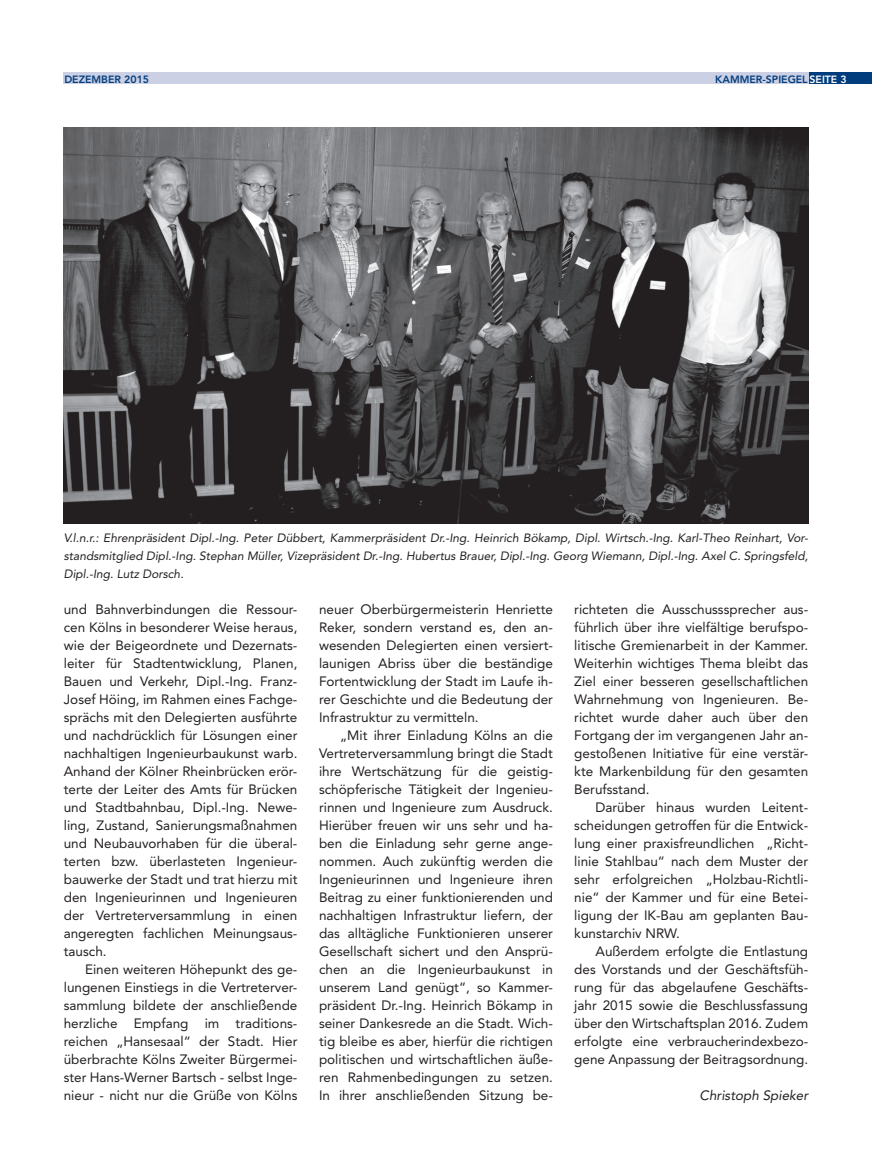
<style>
.page{position:relative;width:872px;height:1170px;background:#fff}
.page>*{position:absolute;margin:0;border:0;box-sizing:border-box;transform-origin:0 0}
.t1{font:13.5px/18px "Avenir LT Std";color:#231f20;text-align:justify}
.t2{font:italic 13.5px "Avenir LT Std";color:#231f20}
.t3{font:italic 12px/18px "Avenir LT Std";color:#231f20;text-align:justify}
.t4{font:800 10.5px "Avenir LT Std";color:#013d7d}
.s1{color:#fff}
</style>
<div class="page">
<div style="left:807px;top:73px;width:65px;height:11px;background:#013d7d"></div>
<div style="left:63px;top:73px;width:745px;height:11px;background:#cbd0e4"></div>
<img style="left:64px;top:128px;width:744px;height:396px">
<p class="t4" style="left:64px;top:73px;width:86px">DEZEMBER 2015</p>
<p class="t4" style="left:715px;top:73px;width:133px">KAMMER-SPIEGEL <span class="s1">SEITE 3</span></p>
<p class="t3" style="left:64px;top:529px;width:746px">V.l.n.r.: Ehrenpräsident Dipl.-Ing. Peter Dübbert, Kammerpräsident Dr.-Ing. Heinrich Bökamp, Dipl. Wirtsch.-Ing. Karl-Theo Reinhart, Vor&shy;standsmitglied Dipl.-Ing. Stephan Müller, Vizepräsident Dr.-Ing. Hubertus Brauer, Dipl.-Ing. Georg Wiemann, Dipl.-Ing. Axel C. Springsfeld, Dipl.-Ing. Lutz Dorsch.</p>
<p class="t1" style="left:64px;top:600px;width:235px">und Bahnverbindungen die Ressour&shy;cen Kölns in besonderer Weise heraus, wie der Beigeordnete und Dezernats&shy;leiter für Stadtentwicklung, Planen, Bauen und Verkehr, Dipl.-Ing. Franz-Josef Höing, im Rahmen eines Fachge&shy;sprächs mit den Delegierten ausführte und nachdrücklich für Lösungen einer nachhaltigen Ingenieurbaukunst warb.<br>Anhand der Kölner Rheinbrücken erör&shy;terte der Leiter des Amts für Brücken und Stadtbahnbau, Dipl.-Ing. Newe&shy;ling, Zustand, Sanierungsmaßnahmen und Neubauvorhaben für die überal&shy;terten bzw. überlasteten Ingenieur&shy;bauwerke der Stadt und trat hierzu mit den Ingenieurinnen und Ingenieuren der Vertreterversammlung in einen angeregten fachlichen Meinungsaus&shy;tausch.</p>
<p class="t1" style="left:64px;top:960px;width:235px;text-indent:21px">Einen weiteren Höhepunkt des ge&shy;lungenen Einstiegs in die Vertreterver&shy;sammlung bildete der anschließende herzliche Empfang im traditions&shy;reichen „Hansesaal“ der Stadt. Hier überbrachte Kölns Zweiter Bürgermei&shy;ster Hans-Werner Bartsch - selbst Inge&shy;nieur - nicht nur die Grüße von Kölns</p>
<p class="t1" style="left:319px;top:600px;width:235px">neuer Oberbürgermeisterin Henriette Reker, sondern verstand es, den an&shy;wesenden Delegierten einen versiert&shy;launigen Abriss über die beständige Fortentwicklung der Stadt im Laufe ih&shy;rer Geschichte und die Bedeutung der Infrastruktur zu vermitteln.</p>
<p class="t1" style="left:319px;top:726px;width:235px;text-indent:21px">„Mit ihrer Einladung Kölns an die Vertreterversammlung bringt die Stadt ihre Wertschätzung für die geistig&shy;schöpferische Tätigkeit der Ingenieu&shy;rinnen und Ingenieure zum Ausdruck.<br>Hierüber freuen wir uns sehr und ha&shy;ben die Einladung sehr gerne ange&shy;nommen. Auch zukünftig werden die Ingenieurinnen und Ingenieure ihren Beitrag zu einer funktionierenden und nachhaltigen Infrastruktur liefern, der das alltägliche Funktionieren unserer Gesellschaft sichert und den Ansprü&shy;chen an die Ingenieurbaukunst in unserem Land genügt“, so Kammer&shy;präsident Dr.-Ing. Heinrich Bökamp in seiner Dankesrede an die Stadt. Wich&shy;tig bleibe es aber, hierfür die richtigen politischen und wirtschaftlichen äuße&shy;ren Rahmenbedingungen zu setzen.<br>In ihrer anschließenden Sitzung be-</p>
<p class="t1" style="left:574px;top:600px;width:235px">richteten die Ausschusssprecher aus&shy;führlich über ihre vielfältige berufspo&shy;litische Gremienarbeit in der Kammer.<br>Weiterhin wichtiges Thema bleibt das Ziel einer besseren gesellschaftlichen Wahrnehmung von Ingenieuren. Be&shy;richtet wurde daher auch über den Fortgang der im vergangenen Jahr an&shy;gestoßenen Initiative für eine verstär&shy;kte Markenbildung für den gesamten Berufsstand.</p>
<p class="t1" style="left:574px;top:798px;width:235px;text-indent:21px">Darüber hinaus wurden Leitent&shy;scheidungen getroffen für die Entwick&shy;lung einer praxisfreundlichen „Richt&shy;linie Stahlbau“ nach dem Muster der sehr erfolgreichen „Holzbau-Richtli&shy;nie“ der Kammer und für eine Betei&shy;ligung der IK-Bau am geplanten Bau&shy;kunstarchiv NRW.</p>
<p class="t1" style="left:574px;top:942px;width:235px;text-indent:21px">Außerdem erfolgte die Entlastung des Vorstands und der Geschäftsfüh&shy;rung für das abgelaufene Geschäfts&shy;jahr 2015 sowie die Beschlussfassung über den Wirtschaftsplan 2016. Zudem erfolgte eine verbraucherindexbezo&shy;gene Anpassung der Beitragsordnung.</p>
<p class="t2" style="left:699px;top:1087px;width:110px">Christoph Spieker</p>
</div>
